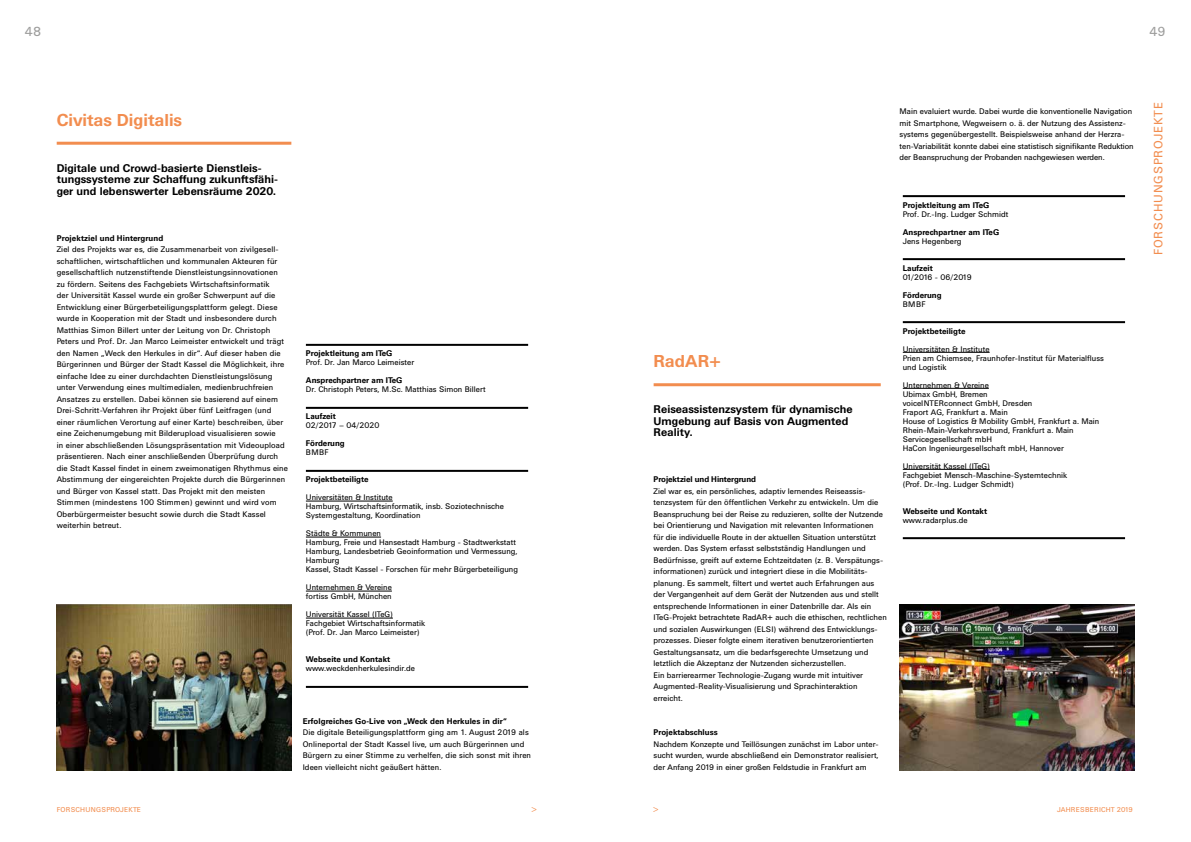
<style>
.page{position:relative;width:1191px;height:842px;background:#fff}
.page>*{position:absolute;margin:0;border:0;box-sizing:border-box;transform-origin:0 0}
.t1{font:700 17px "Univers BQ";color:#f28d4f}
.t2{font:13px "Univers BQ";color:#9d9d9c}
.t3{font:12px "Univers BQ";letter-spacing:.06em;color:#f28d4f}
.t4{font:700 11px/11.5px "Univers BQ";color:#000}
.t5{font:8px/11.5px "Univers BQ";color:#000}
.t6{font:700 8px "Univers LT Pro 65";color:#000}
.t7{font:8px "Univers BQ";letter-spacing:-.105em;color:#000}
.t8{font:7px "Univers BQ";letter-spacing:.02em;color:#f28d4f}
</style>
<div class="page">
<hr style="left:653px;top:383px;width:227px;height:3px;background:#f28d4f">
<hr style="left:902px;top:352px;width:87px;height:1px;background:#000">
<hr style="left:902px;top:388px;width:86px;height:1px;background:#000">
<hr style="left:902px;top:469px;width:87px;height:1px;background:#000">
<hr style="left:902px;top:195px;width:223px;height:2px;background:#000">
<hr style="left:902px;top:258px;width:223px;height:2px;background:#000">
<hr style="left:902px;top:321px;width:223px;height:2px;background:#000">
<hr style="left:902px;top:537px;width:223px;height:2px;background:#000">
<hr style="left:57px;top:142px;width:234px;height:3px;background:#f28d4f">
<hr style="left:306px;top:501px;width:87px;height:1px;background:#000">
<hr style="left:306px;top:537px;width:75px;height:1px;background:#000">
<hr style="left:306px;top:591px;width:86px;height:1px;background:#000">
<hr style="left:306px;top:618px;width:87px;height:1px;background:#000">
<hr style="left:306px;top:344px;width:222px;height:2px;background:#000">
<hr style="left:306px;top:407px;width:222px;height:2px;background:#000">
<hr style="left:306px;top:470px;width:222px;height:2px;background:#000">
<hr style="left:306px;top:686px;width:222px;height:2px;background:#000">
<img style="left:899px;top:604px;width:235px;height:167px">
<img style="left:56px;top:604px;width:235px;height:167px">
<h2 class="t2" style="left:25px;top:24px;width:18px">48</h2>
<h2 class="t2" style="left:1149px;top:24px;width:18px">49</h2>
<h1 class="t1" style="left:57px;top:110px;width:127px">Civitas Digitalis</h1>
<h3 class="t4" style="left:57px;top:162px;width:223px">Digitale und Crowd-basierte Dienstleis&shy;tungssysteme zur Schaffung zukunftsfähi&shy;ger und lebenswerter Lebensräume 2020.</h3>
<p class="t6" style="left:57px;top:232px;width:108px">Projektziel und Hintergrund</p>
<p class="t5" style="left:57px;top:244px;width:233px">Ziel des Projekts war es, die Zusammenarbeit von zivilgesell&shy;schaftlichen, wirtschaftlichen und kommunalen Akteuren für gesellschaftlich nutzenstiftende Dienstleistungsinnovationen zu fördern. Seitens des Fachgebiets Wirtschaftsinformatik<br>der Universität Kassel wurde ein großer Schwerpunt auf die Entwicklung einer Bürgerbeteiligungsplattform gelegt. Diese wurde in Kooperation mit der Stadt und insbesondere durch Matthias Simon Billert unter der Leitung von Dr. Christoph Peters und Prof. Dr. Jan Marco Leimeister entwickelt und trägt den Namen „Weck den Herkules in dir“. Auf dieser haben die Bürgerinnen und Bürger der Stadt Kassel die Möglichkeit, ihre einfache Idee zu einer durchdachten Dienstleistungslösung unter Verwendung eines multimedialen, medienbruchfreien Ansatzes zu erstellen. Dabei können sie basierend auf einem Drei-Schritt-Verfahren ihr Projekt über fünf Leitfragen (und einer räumlichen Verortung auf einer Karte) beschreiben, über eine Zeichenumgebung mit Bilderupload visualisieren sowie<br>in einer abschließenden Lösungspräsentation mit Videoupload präsentieren. Nach einer anschließenden Überprüfung durch die Stadt Kassel findet in einem zweimonatigen Rhythmus eine Abstimmung der eingereichten Projekte durch die Bürgerinnen und Bürger von Kassel statt. Das Projekt mit den meisten Stimmen (mindestens 100 Stimmen) gewinnt und wird vom Oberbürgermeister besucht sowie durch die Stadt Kassel weiterhin betreut.</p>
<p class="t6" style="left:306px;top:348px;width:88px">Projektleitung am ITeG</p>
<p class="t5" style="left:306px;top:357px;width:110px">Prof. Dr. Jan Marco Leimeister</p>
<p class="t6" style="left:306px;top:375px;width:98px">Ansprechpartner am ITeG</p>
<p class="t5" style="left:306px;top:384px;width:181px">Dr. Christoph Peters, M.Sc. Matthias Simon Billert</p>
<p class="t6" style="left:306px;top:411px;width:32px">Laufzeit</p>
<p class="t5" style="left:306px;top:420px;width:75px">02/2017 – 04/2020</p>
<p class="t6" style="left:306px;top:438px;width:40px">Förderung</p>
<p class="t5" style="left:306px;top:447px;width:24px">BMBF</p>
<p class="t6" style="left:306px;top:474px;width:64px">Projektbeteiligte</p>
<p class="t5" style="left:306px;top:493px;width:200px;line-height:9px">Universitäten &amp; Institute<br>Hamburg, Wirtschaftsinformatik, insb. Soziotechnische<br>Systemgestaltung, Koordination</p>
<p class="t5" style="left:306px;top:529px;width:214px;line-height:9px">Städte &amp; Kommunen<br>Hamburg, Freie und Hansestadt Hamburg - Stadtwerkstatt Hamburg, Landesbetrieb Geoinformation und Vermessung, Hamburg<br>Kassel, Stadt Kassel - Forschen für mehr Bürgerbeteiligung</p>
<p class="t5" style="left:306px;top:583px;width:87px;line-height:9px">Unternehmen &amp; Vereine fortiss GmbH, München</p>
<p class="t5" style="left:306px;top:610px;width:121px;line-height:9px">Universität Kassel (ITeG)<br>Fachgebiet Wirtschaftsinformatik (Prof. Dr. Jan Marco Leimeister)</p>
<p class="t6" style="left:306px;top:654px;width:86px">Webseite und Kontakt</p>
<p class="t5" style="left:306px;top:663px;width:110px">www.weckdenherkulesindir.de</p>
<p class="t6" style="left:303px;top:715px;width:206px">Erfolgreiches Go-Live von „Weck den Herkules in dir“</p>
<p class="t5" style="left:303px;top:727px;width:230px">Die digitale Beteiligungsplattform ging am 1. August 2019 als Onlineportal der Stadt Kassel live, um auch Bürgerinnen und Bürgern zu einer Stimme zu verhelfen, die sich sonst mit ihren Ideen vielleicht nicht geäußert hätten.</p>
<p class="t5" style="left:899px;top:106px;width:236px">Main evaluiert wurde. Dabei wurde die konventionelle Navigation mit Smartphone, Wegweisern o. ä. der Nutzung des Assistenz&shy;systems gegenübergestellt. Beispielsweise anhand der Herzra&shy;ten-Variabilität konnte dabei eine statistisch signifikante Reduktion der Beanspruchung der Probanden nachgewiesen werden.</p>
<h1 class="t1" style="left:653px;top:352px;width:69px">RadAR+</h1>
<h3 class="t4" style="left:653px;top:404px;width:200px">Reiseassistenzsystem für dynamische<br>Umgebung auf Basis von Augmented<br>Reality.</h3>
<p class="t6" style="left:653px;top:474px;width:104px">Projektziel und Hintergrund</p>
<p class="t5" style="left:653px;top:485px;width:235px">Ziel war es, ein persönliches, adaptiv lernendes Reiseassis&shy;tenzsystem für den öffentlichen Verkehr zu entwickeln. Um die Beanspruchung bei der Reise zu reduzieren, sollte der Nutzende bei Orientierung und Navigation mit relevanten Informationen<br>für die individuelle Route in der aktuellen Situation unterstützt werden. Das System erfasst selbstständig Handlungen und Bedürfnisse, greift auf externe Echtzeitdaten (z. B. Verspätungs&shy;informationen) zurück und integriert diese in die Mobilitäts&shy;planung. Es sammelt, filtert und wertet auch Erfahrungen aus der Vergangenheit auf dem Gerät der Nutzenden aus und stellt entsprechende Informationen in einer Datenbrille dar. Als ein ITeG-Projekt betrachtete RadAR+ auch die ethischen, rechtlichen und sozialen Auswirkungen (ELSI) während des Entwicklungs&shy;prozesses. Dieser folgte einem iterativen benutzerorientierten Gestaltungsansatz, um die bedarfsgerechte Umsetzung und letztlich die Akzeptanz der Nutzenden sicherzustellen.<br>Ein barrierearmer Technologie-Zugang wurde mit intuitiver Augmented-Reality-Visualisierung und Sprachinteraktion erreicht.</p>
<p class="t6" style="left:653px;top:727px;width:66px">Projektabschluss</p>
<p class="t5" style="left:653px;top:738px;width:227px;text-align:justify">Nachdem Konzepte und Teillösungen zunächst im Labor unter&shy;sucht wurden, wurde abschließend ein Demonstrator realisiert, der Anfang 2019 in einer großen Feldstudie in Frankfurt am</p>
<p class="t6" style="left:902px;top:199px;width:88px">Projektleitung am ITeG</p>
<p class="t5" style="left:902px;top:208px;width:107px">Prof. Dr.-Ing. Ludger Schmidt</p>
<p class="t6" style="left:902px;top:226px;width:98px">Ansprechpartner am ITeG</p>
<p class="t5" style="left:902px;top:235px;width:60px">Jens Hegenberg</p>
<p class="t6" style="left:902px;top:262px;width:32px">Laufzeit</p>
<p class="t7" style="left:902px;top:272px;width:70px">01/2016 - 06/2019</p>
<p class="t6" style="left:902px;top:289px;width:40px">Förderung</p>
<p class="t5" style="left:902px;top:298px;width:24px">BMBF</p>
<p class="t6" style="left:902px;top:325px;width:64px">Projektbeteiligte</p>
<p class="t5" style="left:902px;top:344px;width:203px;line-height:9px">Universitäten &amp; Institute<br>Prien am Chiemsee, Fraunhofer-Institut für Materialfluss und Logistik</p>
<p class="t5" style="left:902px;top:380px;width:198px;line-height:9px">Unternehmen &amp; Vereine<br>Ubimax GmbH, Bremen<br>voiceINTERconnect GmbH, Dresden<br>Fraport AG, Frankfurt a. Main<br>House of Logistics &amp; Mobility GmbH, Frankfurt a. Main Rhein-Main-Verkehrsverbund, Frankfurt a. Main Servicegesellschaft mbH<br>HaCon Ingenieurgesellschaft mbH, Hannover</p>
<p class="t5" style="left:902px;top:461px;width:166px;line-height:9px">Universität Kassel (ITeG)<br>Fachgebiet Mensch-Maschine-Systemtechnik (Prof. Dr.-Ing. Ludger Schmidt)</p>
<p class="t6" style="left:902px;top:505px;width:86px">Webseite und Kontakt</p>
<p class="t5" style="left:902px;top:514px;width:66px">www.radarplus.de</p>
<p class="t8" style="left:57px;top:806px;width:86px">FORSCHUNGSPROJEKTE</p>
<p class="t8" style="left:532px;top:806px;width:6px">&gt;</p>
<p class="t8" style="left:653px;top:806px;width:6px">&gt;</p>
<p class="t8" style="left:1057px;top:806px;width:77px">JAHRESBERICHT 2019</p>
<h3 class="t3" style="left:1151px;top:255px;width:154px;rotate:-90deg">FORSCHUNGSPROJEKTE</h3>
</div>
